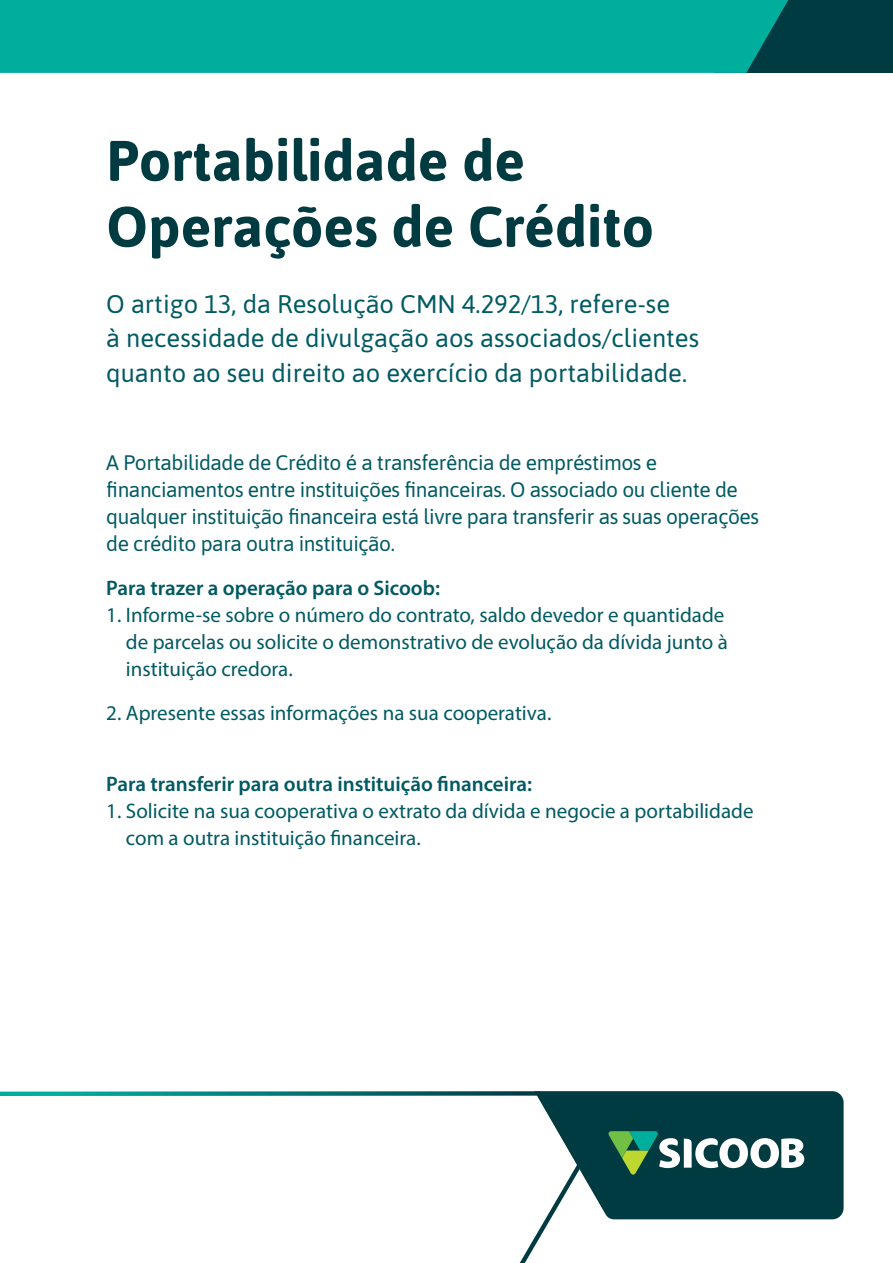
<style>
.page{position:relative;width:893px;height:1263px;background:#fff}
.page>*{position:absolute;margin:0;border:0;box-sizing:border-box;transform-origin:0 0}
.t1{font:700 57px/66px "Asap";color:#003b42}
.t2{font:25.5px/34.5px "Asap";color:#005a62}
.t3{font:21px/27px "Myriad Pro";color:#005a62}
.t4{font:21px/27px "Asap";letter-spacing:-.02em;color:#005a62}
.t5{font:600 21px "Myriad Pro";color:#005a62}
</style>
<div class="page">
<div style="left:714px;top:0;width:179px;height:73px;background:#003b42"></div>
<div style="left:0;top:0;width:788px;height:73px;background:#00ae9d"></div>
<svg style="left:0;top:1091px;width:551px;height:172px"></svg>
<svg style="left:534px;top:1091px;width:310px;height:128px"></svg>
<h1 class="t1" style="left:106px;top:127px;width:549px">Portabilidade de<br>Operações de Crédito</h1>
<p class="t2" style="left:106px;top:285px;width:594px">O artigo 13, da Resolução CMN 4.292/13, refere-se<br>à necessidade de divulgação aos associados/clientes quanto ao seu direito ao exercício da portabilidade.</p>
<p class="t4" style="left:106px;top:448px;width:654px">A Portabilidade de Crédito é a transferência de empréstimos e financiamentos entre instituições financeiras. O associado ou cliente de qualquer instituição financeira está livre para transferir as suas operações de crédito para outra instituição.</p>
<p class="t5" style="left:106px;top:575px;width:335px">Para trazer a operação para o Sicoob:</p>
<p class="t3" style="left:126px;top:601px;width:603px;text-indent:-20px">1. Informe-se sobre o número do contrato, saldo devedor e quantidade de parcelas ou solicite o demonstrativo de evolução da dívida junto à instituição credora.</p>
<p class="t3" style="left:106px;top:699px;width:447px">2. Apresente essas informações na sua cooperativa.</p>
<p class="t5" style="left:106px;top:771px;width:427px">Para transferir para outra instituição financeira:</p>
<p class="t3" style="left:126px;top:797px;width:629px;text-indent:-20px">1. Solicite na sua cooperativa o extrato da dívida e negocie a portabilidade com a outra instituição financeira.</p>
</div>
